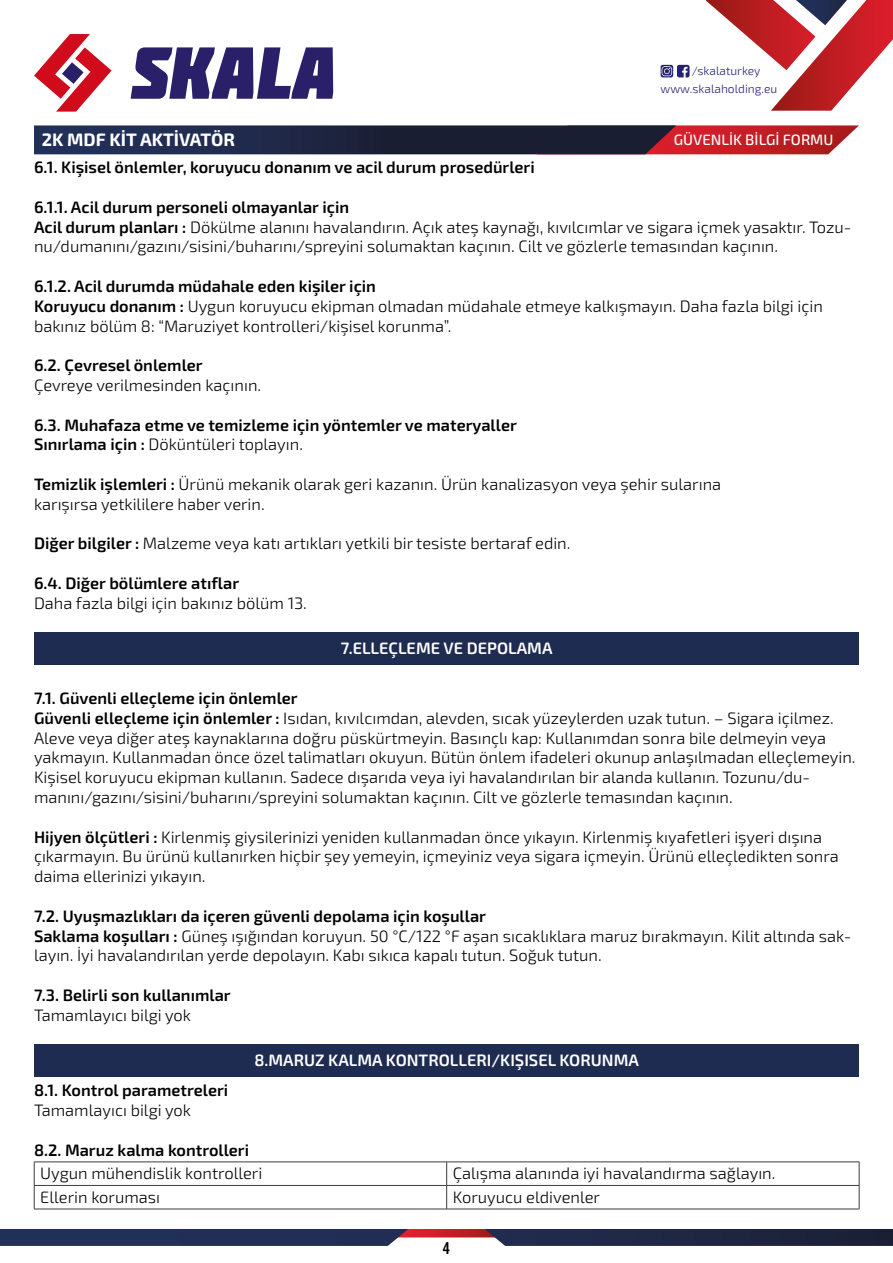
<style>
.page{position:relative;width:893px;height:1263px;background:#fff}
.page>*{position:absolute;margin:0;border:0;box-sizing:border-box;transform-origin:0 0}
.t1{font:700 18px "Exo 2";color:#fff}
.t2{font:300 16.5px/19.8px "Exo 2";color:#000}
.t3{font:600 16.5px/19.8px "Exo 2";color:#000}
.t4{font:600 16.5px "Exo 2";color:#fff}
.t5{font:condensed 16.5px "Trade Gothic Bold Twenty";color:#000}
.t6{font:500 15px "Exo 2";color:#fff}
.t7{font:300 12px/17.4px "Exo 2";color:#242170}
.s1{font-weight:600}
.s2{font-weight:300}
</style>
<div class="page">
<svg style="left:0;top:1229px;width:893px;height:17px;background:#353756"></svg>
<svg style="left:34px;top:34px;width:78px;height:78px"></svg>
<svg style="left:131px;top:47px;width:202px;height:52px"></svg>
<svg style="left:706px;top:0;width:187px;height:111px"></svg>
<svg style="left:661px;top:65px;width:29px;height:12px"></svg>
<svg style="left:34px;top:125px;width:825px;height:29px;background:#482940"></svg>
<div style="left:34px;top:632px;width:825px;height:32px;background:#1f2c52"></div>
<div style="left:34px;top:1044px;width:825px;height:32px;background:#1f2c52"></div>
<hr style="left:34px;top:1161px;width:413px;height:1px;background:#3c3c3b">
<hr style="left:447px;top:1161px;width:412px;height:1px;background:#3c3c3b">
<hr style="left:34px;top:1185px;width:413px;height:1px;background:#3c3c3b">
<svg style="left:34px;top:1162px;width:1px;height:47px"></svg>
<hr style="left:447px;top:1185px;width:412px;height:1px;background:#3c3c3b">
<svg style="left:446px;top:1162px;width:1px;height:47px"></svg>
<svg style="left:859px;top:1162px;width:1px;height:47px"></svg>
<hr style="left:34px;top:1209px;width:413px;height:1px;background:#3c3c3b">
<hr style="left:447px;top:1209px;width:412px;height:1px;background:#3c3c3b">
<p class="t7" style="left:661px;top:63px;width:118px;text-indent:31px">/skalaturkey www.skalaholding.eu</p>
<p class="t1" style="left:42px;top:129px;width:195px">2K MDF KİT AKTİVATÖR</p>
<p class="t6" style="left:674px;top:131px;width:161px">GÜVENLİK BİLGİ FORMU</p>
<p class="t3" style="left:34px;top:158px;width:502px">6.1. Kişisel önlemler, koruyucu donanım ve acil durum prosedürleri</p>
<p class="t2" style="left:34px;top:197px;width:819px"><span class="s1">6.1.1. Acil durum personeli olmayanlar için<br>Acil durum planları :</span> Dökülme alanını havalandırın. Açık ateş kaynağı, kıvılcımlar ve sigara içmek yasaktır. Tozu&shy;nu/dumanını/gazını/sisini/buharını/spreyini solumaktan kaçının. Cilt ve gözlerle temasından kaçının.</p>
<p class="t2" style="left:34px;top:277px;width:790px"><span class="s1">6.1.2. Acil durumda müdahale eden kişiler için<br>Koruyucu donanım :</span> Uygun koruyucu ekipman olmadan müdahale etmeye kalkışmayın. Daha fazla bilgi için bakınız bölüm 8: “Maruziyet kontrolleri/kişisel korunma”.</p>
<p class="t3" style="left:34px;top:356px;width:170px">6.2. Çevresel önlemler</p>
<p class="t2" style="left:34px;top:376px;width:229px">Çevreye verilmesinden kaçının.</p>
<p class="t3" style="left:34px;top:415px;width:484px">6.3. Muhafaza etme ve temizleme için yöntemler ve materyaller<br>Sınırlama için : <span class="s2">Döküntüleri toplayın.</span></p>
<p class="t2" style="left:34px;top:475px;width:689px"><span class="s1">Temizlik işlemleri :</span> Ürünü mekanik olarak geri kazanın. Ürün kanalizasyon veya şehir sularına karışırsa yetkililere haber verin.</p>
<p class="t2" style="left:34px;top:534px;width:538px"><span class="s1">Diğer bilgiler :</span> Malzeme veya katı artıkları yetkili bir tesiste bertaraf edin.</p>
<p class="t3" style="left:34px;top:574px;width:207px">6.4. Diğer bölümlere atıflar</p>
<p class="t2" style="left:34px;top:593px;width:274px">Daha fazla bilgi için bakınız bölüm 13.</p>
<p class="t4" style="left:341px;top:638px;width:213px">7.ELLEÇLEME VE DEPOLAMA</p>
<p class="t2" style="left:34px;top:689px;width:823px"><span class="s1">7.1. Güvenli elleçleme için önlemler<br>Güvenli elleçleme için önlemler :</span> Isıdan, kıvılcımdan, alevden, sıcak yüzeylerden uzak tutun. – Sigara içilmez.<br>Aleve veya diğer ateş kaynaklarına doğru püskürtmeyin. Basınçlı kap: Kullanımdan sonra bile delmeyin veya yakmayın. Kullanmadan önce özel talimatları okuyun. Bütün önlem ifadeleri okunup anlaşılmadan elleçlemeyin.<br>Kişisel koruyucu ekipman kullanın. Sadece dışarıda veya iyi havalandırılan bir alanda kullanın. Tozunu/du&shy;manını/gazını/sisini/buharını/spreyini solumaktan kaçının. Cilt ve gözlerle temasından kaçının.</p>
<p class="t2" style="left:34px;top:827px;width:806px"><span class="s1">Hijyen ölçütleri :</span> Kirlenmiş giysilerinizi yeniden kullanmadan önce yıkayın. Kirlenmiş kıyafetleri işyeri dışına çıkarmayın. Bu ürünü kullanırken hiçbir şey yemeyin, içmeyiniz veya sigara içmeyin. Ürünü elleçledikten sonra daima ellerinizi yıkayın.</p>
<p class="t2" style="left:34px;top:906px;width:819px"><span class="s1">7.2. Uyuşmazlıkları da içeren güvenli depolama için koşullar<br>Saklama koşulları :</span> Güneş ışığından koruyun. 50 °C/122 °F aşan sıcaklıklara maruz bırakmayın. Kilit altında sak&shy;layın. İyi havalandırılan yerde depolayın. Kabı sıkıca kapalı tutun. Soğuk tutun.</p>
<p class="t3" style="left:34px;top:986px;width:198px">7.3. Belirli son kullanımlar</p>
<p class="t2" style="left:34px;top:1005px;width:159px">Tamamlayıcı bilgi yok</p>
<p class="t4" style="left:254px;top:1050px;width:386px">8.MARUZ KALMA KONTROLLERI/KIŞISEL KORUNMA</p>
<p class="t3" style="left:34px;top:1081px;width:196px">8.1. Kontrol parametreleri</p>
<p class="t2" style="left:34px;top:1101px;width:159px">Tamamlayıcı bilgi yok</p>
<p class="t3" style="left:34px;top:1140px;width:217px">8.2. Maruz kalma kontrolleri</p>
<p class="t2" style="left:40px;top:1164px;width:224px">Uygun mühendislik kontrolleri</p>
<p class="t2" style="left:453px;top:1164px;width:324px">Çalışma alanında iyi havalandırma sağlayın.</p>
<p class="t2" style="left:40px;top:1188px;width:122px">Ellerin koruması</p>
<p class="t2" style="left:453px;top:1188px;width:149px">Koruyucu eldivenler</p>
<p class="t5" style="left:443px;top:1238px;width:9px">4</p>
</div>
